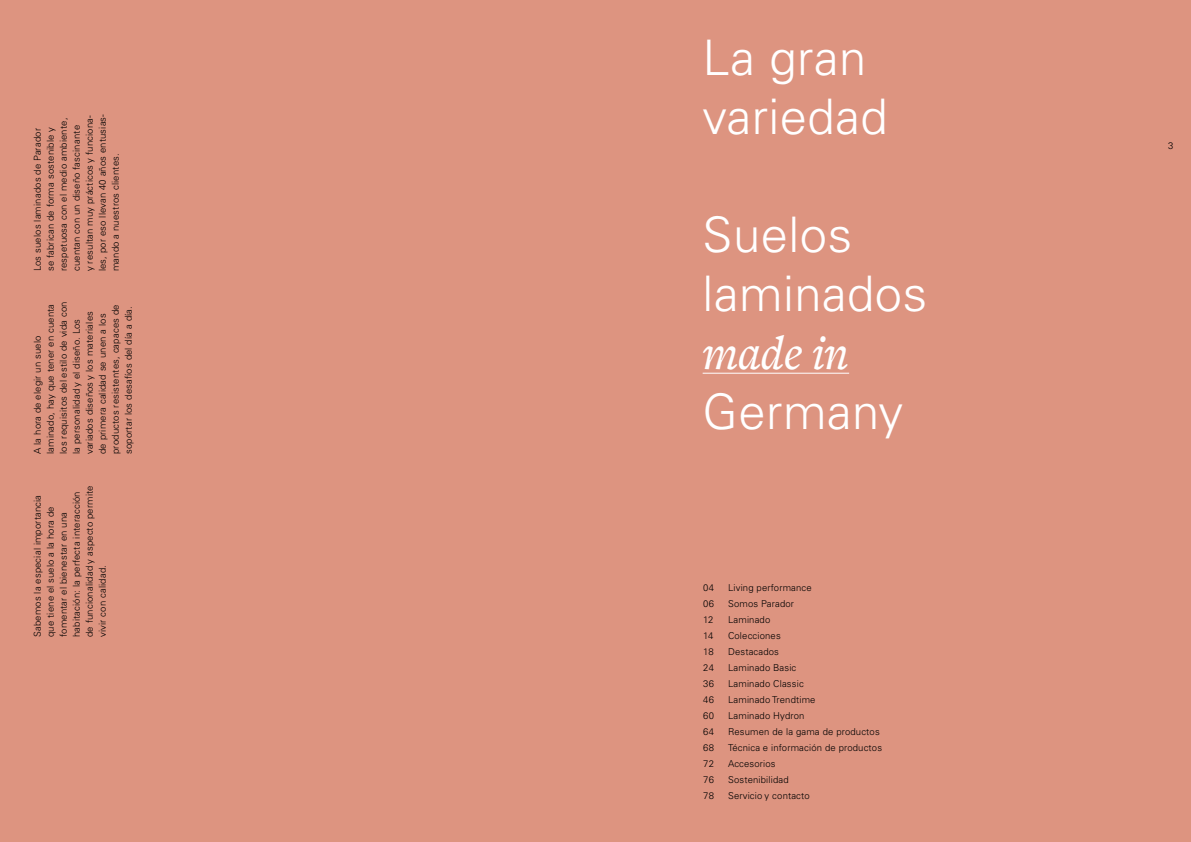
<style>
.page{position:relative;width:1191px;height:842px;background:#fff}
.page>*{position:absolute;margin:0;border:0;box-sizing:border-box;transform-origin:0 0}
.t1{font:300 49px/59px "Univers LT Pro 45";letter-spacing:.01em;color:#fff}
.t2{font:italic 500 49px "Freight Text Pro";letter-spacing:-.01em;color:#fff}
.t3{font:300 9.5px/13px "Univers LT Pro 45";letter-spacing:.015em;color:#000}
</style>
<div class="page">
<div style="left:0;top:0;width:595px;height:842px;background:#dd9480"></div>
<div style="left:595px;top:0;width:596px;height:842px;background:#dd9480"></div>
<hr style="left:702px;top:373px;width:147px;height:1px;background:#fff">
<p class="t3" style="left:31px;top:271px;width:159px;rotate:-90deg">Los suelos laminados de Parador<br>se fabrican de forma sostenible y respetuosa con el medio ambiente, cuentan con un diseño fascinante<br>y resultan muy prácticos y funciona&shy;les, por eso llevan 40 años entusias&shy;mando a nuestros clientes.</p>
<p class="t3" style="left:31px;top:454px;width:154px;rotate:-90deg">A la hora de elegir un suelo laminado, hay que tener en cuenta los requisitos del estilo de vida con la personalidad y el diseño. Los variados diseños y los materiales de primera calidad se unen a los productos resistentes, capaces de soportar los desafíos del día a día.</p>
<p class="t3" style="left:31px;top:637px;width:153px;rotate:-90deg">Sabemos la especial importancia que tiene el suelo a la hora de fomentar el bienestar en una habitación: la perfecta interacción de funcionalidad y aspecto permite vivir con calidad.</p>
<h1 class="t1" style="left:702px;top:28px;width:186px">La gran variedad</h1>
<h1 class="t1" style="left:702px;top:205px;width:226px">Suelos laminados</h1>
<h1 class="t2" style="left:702px;top:321px;width:148px">made in</h1>
<h1 class="t1" style="left:702px;top:382px;width:202px">Germany</h1>
<p class="t3" style="left:703px;top:581px;width:12px">04</p>
<p class="t3" style="left:728px;top:581px;width:85px">Living performance</p>
<p class="t3" style="left:703px;top:597px;width:12px">06</p>
<p class="t3" style="left:728px;top:597px;width:67px">Somos Parador</p>
<p class="t3" style="left:703px;top:613px;width:12px">12</p>
<p class="t3" style="left:728px;top:613px;width:44px">Laminado</p>
<p class="t3" style="left:703px;top:629px;width:12px">14</p>
<p class="t3" style="left:728px;top:629px;width:54px">Colecciones</p>
<p class="t3" style="left:703px;top:645px;width:12px">18</p>
<p class="t3" style="left:728px;top:645px;width:52px">Destacados</p>
<p class="t3" style="left:703px;top:661px;width:12px">24</p>
<p class="t3" style="left:728px;top:661px;width:70px">Laminado Basic</p>
<p class="t3" style="left:703px;top:677px;width:12px">36</p>
<p class="t3" style="left:728px;top:677px;width:77px">Laminado Classic</p>
<p class="t3" style="left:703px;top:693px;width:12px">46</p>
<p class="t3" style="left:728px;top:693px;width:89px">Laminado Trendtime</p>
<p class="t3" style="left:703px;top:709px;width:12px">60</p>
<p class="t3" style="left:728px;top:709px;width:78px">Laminado Hydron</p>
<p class="t3" style="left:703px;top:725px;width:12px">64</p>
<p class="t3" style="left:728px;top:725px;width:153px">Resumen de la gama de productos</p>
<p class="t3" style="left:703px;top:741px;width:12px">68</p>
<p class="t3" style="left:728px;top:741px;width:156px">Técnica e información de productos</p>
<p class="t3" style="left:703px;top:757px;width:12px">72</p>
<p class="t3" style="left:728px;top:757px;width:49px">Accesorios</p>
<p class="t3" style="left:703px;top:773px;width:12px">76</p>
<p class="t3" style="left:728px;top:773px;width:62px">Sostenibilidad</p>
<p class="t3" style="left:703px;top:789px;width:12px">78</p>
<p class="t3" style="left:728px;top:789px;width:83px">Servicio y contacto</p>
<p class="t3" style="left:1168px;top:139px;width:7px">3</p>
</div>
